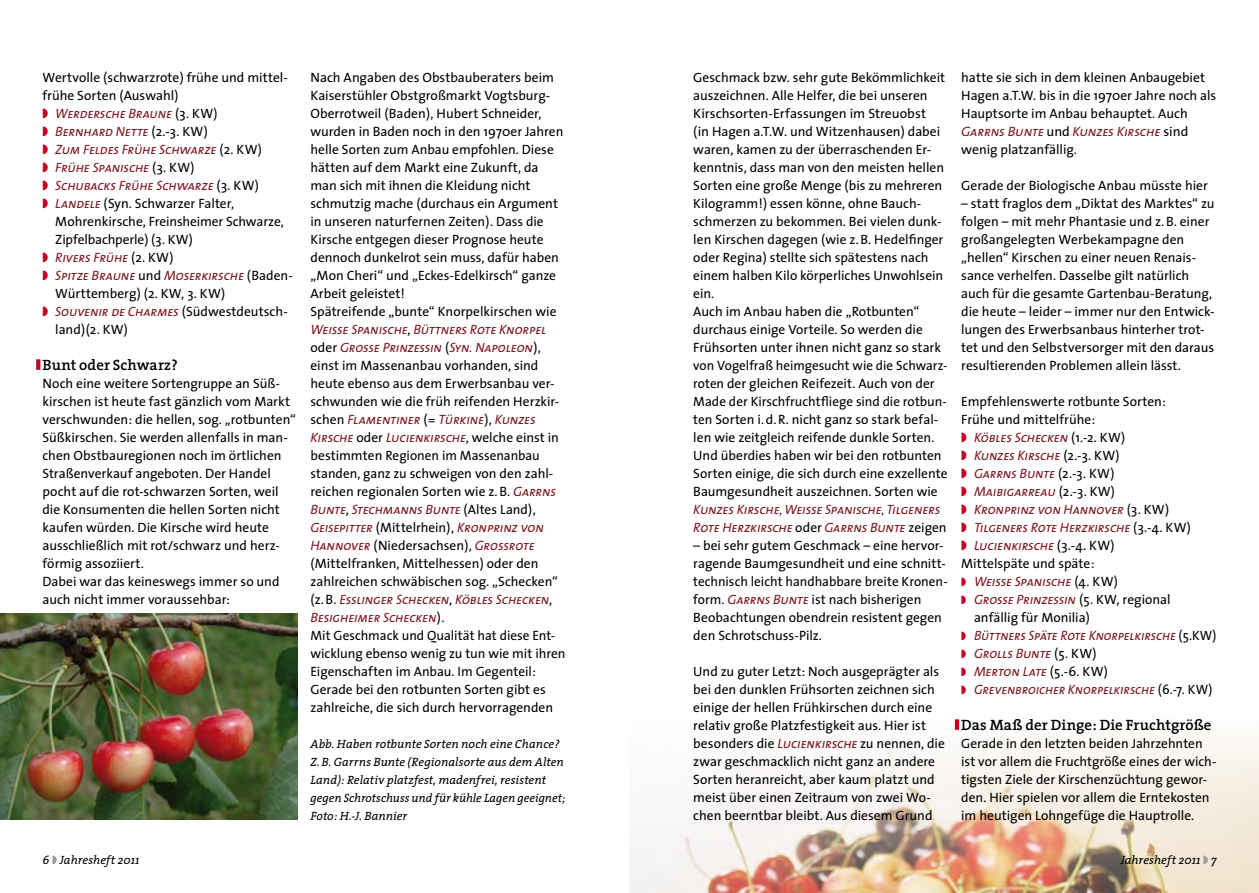
<style>
.page{position:relative;width:1259px;height:893px;background:#fff}
.page>*{position:absolute;margin:0;border:0;box-sizing:border-box;transform-origin:0 0}
.t1{font:600 15px "The Serif";letter-spacing:.02em;color:#000}
.t2{font:13.5px/18px "The Sans";color:#000}
.t3{font:italic 13.5px/18px "The Sans Caps";letter-spacing:-.02em;color:#7f1b25}
.t4{font:italic 12px/18px "The Serif";color:#000}
.s1{color:#c40022}
.s2{font-family:"The Sans";font-style:normal;color:#000}
.s3{font-family:"The Sans Caps";font-style:italic;color:#7f1b25}
.s4{font-family:"The Sans";font-style:normal;font-size:11.25px;color:#000}
.s5{color:#9c9d9f}
</style>
<div class="page">
<svg style="left:36px;top:359px;width:4px;height:11px"></svg>
<img style="left:0;top:614px;width:298px;height:206px">
<img style="left:629px;top:719px;width:630px;height:174px">
<p class="t2" style="left:43px;top:68px;width:247px">Wertvolle (schwarzrote) frühe und mittel&shy;frühe Sorten (Auswahl)</p>
<p class="t3" style="left:43px;top:104px;width:221px"><span class="s1">◗</span> Werdersche Braune <span class="s2">(3. KW)<br></span><span class="s1">◗</span> Bernhard Nette <span class="s2">(2.-3. KW)<br></span><span class="s1">◗</span> Zum Feldes Frühe Schwarze <span class="s2">(2. KW) </span><span class="s1">◗</span> Frühe Spanische <span class="s2">(3. KW)<br></span><span class="s1">◗</span> Schubacks Frühe Schwarze <span class="s2">(3. KW)</span></p>
<p class="t2" style="left:55px;top:194px;width:230px;text-indent:-13px"><span class="s1">◗</span> <span class="s3">Landele</span> (Syn. Schwarzer Falter,<br>Mohrenkirsche, Freinsheimer Schwarze,<br>Zipfelbachperle) (3. KW)</p>
<p class="t3" style="left:43px;top:248px;width:252px"><span class="s1">◗</span> Rivers Frühe <span class="s2">(2. KW)<br></span><span class="s1">◗</span> Spitze Braune <span class="s2">und</span> Moserkirsche <span class="s2">(Baden-</span></p>
<p class="t2" style="left:55px;top:284px;width:171px">Württemberg) (2. KW, 3. KW)</p>
<p class="t3" style="left:43px;top:302px;width:247px"><span class="s1">◗</span> Souvenir de Charmes <span class="s2">(Südwestdeutsch-</span></p>
<p class="t2" style="left:55px;top:320px;width:74px">land)(2. KW)</p>
<p class="t1" style="left:43px;top:352px;width:137px">Bunt oder Schwarz?</p>
<p class="t2" style="left:43px;top:374px;width:255px">Noch eine weitere Sortengruppe an Süß&shy;kirschen ist heute fast gänzlich vom Markt verschwunden: die hellen, sog. „rotbunten“ Süßkirschen. Sie werden allenfalls in man&shy;chen Obstbauregionen noch im örtlichen Straßenverkauf angeboten. Der Handel pocht auf die rot-schwarzen Sorten, weil die Konsumenten die hellen Sorten nicht kaufen würden. Die Kirsche wird heute ausschließlich mit rot/schwarz und herz&shy;förmig assoziiert.<br>Dabei war das keineswegs immer so und auch nicht immer voraussehbar:</p>
<p class="t2" style="left:310px;top:68px;width:254px">Nach Angaben des Obstbauberaters beim Kaiserstühler Obstgroßmarkt Vogtsburg-Oberrotweil (Baden), Hubert Schneider, wurden in Baden noch in den 1970er Jahren helle Sorten zum Anbau empfohlen. Diese hätten auf dem Markt eine Zukunft, da man sich mit ihnen die Kleidung nicht schmutzig mache (durchaus ein Argument in unseren naturfernen Zeiten). Dass die Kirsche entgegen dieser Prognose heute dennoch dunkelrot sein muss, dafür haben „Mon Cheri“ und „Eckes-Edelkirsch“ ganze Arbeit geleistet!<br>Spätreifende „bunte“ Knorpelkirschen wie</p>
<p class="t3" style="left:310px;top:320px;width:237px">Weisse Spanische<span class="s2">,</span> Büttners Rote Knorpel <span class="s2">oder</span> Grosse Prinzessin <span class="s2">(</span>Syn. Napoleon<span class="s2">),</span></p>
<p class="t2" style="left:310px;top:356px;width:250px">einst im Massenanbau vorhanden, sind heute ebenso aus dem Erwerbsanbau ver&shy;schwunden wie die früh reifenden Herzkir-</p>
<p class="t3" style="left:310px;top:410px;width:250px"><span class="s2">schen</span> Flamentiner <span class="s2">(=</span> Türkine<span class="s2">),</span> Kunzes<br>Kirsche <span class="s2">oder</span> Lucienkirsche<span class="s2">, welche einst in</span></p>
<p class="t2" style="left:310px;top:446px;width:247px">bestimmten Regionen im Massenanbau standen, ganz zu schweigen von den zahl&shy;reichen regionalen Sorten wie z.B. <span class="s3">Garrns</span></p>
<p class="t3" style="left:310px;top:500px;width:235px">Bunte<span class="s2">,</span> Stechmanns Bunte <span class="s2">(Altes Land),<br></span>Geisepitter <span class="s2">(Mittelrhein),</span> Kronprinz von<br>Hannover <span class="s2">(Niedersachsen),</span> Grossrote</p>
<p class="t2" style="left:310px;top:554px;width:249px">(Mittelfranken, Mittelhessen) oder den zahlreichen schwäbischen sog. „Schecken“</p>
<p class="t3" style="left:310px;top:590px;width:243px"><span class="s2">(z.B.</span> Esslinger Schecken<span class="s2">,</span> Köbles Schecken<span class="s2">,<br></span>Besigheimer Schecken<span class="s2">).</span></p>
<p class="t2" style="left:310px;top:626px;width:256px">Mit Geschmack und Qualität hat diese Ent&shy;wicklung ebenso wenig zu tun wie mit ihren Eigenschaften im Anbau. Im Gegenteil:<br>Gerade bei den rotbunten Sorten gibt es zahlreiche, die sich durch hervorragenden</p>
<p class="t4" style="left:310px;top:734px;width:256px">Abb. Haben rotbunte Sorten noch eine Chance?<br>Z.B. Garrns Bunte (Regionalsorte aus dem Alten Land): Relativ platzfest, madenfrei, resistent gegen Schrotschuss und für kühle Lagen geeignet; Foto: H.-J. Bannier</p>
<p class="t2" style="left:693px;top:68px;width:256px">Geschmack bzw. sehr gute Bekömmlichkeit auszeichnen. Alle Helfer, die bei unseren Kirschsorten-Erfassungen im Streuobst<br>(in Hagen a.T.W. und Witzenhausen) dabei waren, kamen zu der überraschenden Er&shy;kenntnis, dass man von den meisten hellen Sorten eine große Menge (bis zu mehreren Kilogramm!) essen könne, ohne Bauch&shy;schmerzen zu bekommen. Bei vielen dunk&shy;len Kirschen dagegen (wie z.B. Hedelfinger oder Regina) stellte sich spätestens nach einem halben Kilo körperliches Unwohlsein ein.<br>Auch im Anbau haben die „Rotbunten“ durchaus einige Vorteile. So werden die Frühsorten unter ihnen nicht ganz so stark von Vogelfraß heimgesucht wie die Schwarz&shy;roten der gleichen Reifezeit. Auch von der Made der Kirschfruchtfliege sind die rotbun&shy;ten Sorten i.d.R. nicht ganz so stark befal&shy;len wie zeitgleich reifende dunkle Sorten.<br>Und überdies haben wir bei den rotbunten Sorten einige, die sich durch eine exzellente Baumgesundheit auszeichnen. Sorten wie</p>
<p class="t3" style="left:693px;top:500px;width:255px">Kunzes Kirsche<span class="s4">,</span> Weisse Spanische<span class="s4">,</span> Tilgeners<br>Rote Herzkirsche <span class="s2">oder</span> Garrns Bunte <span class="s2">zeigen</span></p>
<p class="t2" style="left:693px;top:536px;width:256px">– bei sehr gutem Geschmack – eine hervor&shy;ragende Baumgesundheit und eine schnitt&shy;technisch leicht handhabbare breite Kronen&shy;form. <span class="s3">Garrns Bunte</span> ist nach bisherigen Beobachtungen obendrein resistent gegen den Schrotschuss-Pilz.</p>
<p class="t2" style="left:693px;top:662px;width:253px">Und zu guter Letzt: Noch ausgeprägter als bei den dunklen Frühsorten zeichnen sich einige der hellen Frühkirschen durch eine relativ große Platzfestigkeit aus. Hier ist besonders die <span class="s3">Lucienkirsche</span> zu nennen, die zwar geschmacklich nicht ganz an andere Sorten heranreicht, aber kaum platzt und meist über einen Zeitraum von zwei Wo&shy;chen beerntbar bleibt. Aus diesem Grund</p>
<p class="t2" style="left:961px;top:68px;width:257px">hatte sie sich in dem kleinen Anbaugebiet<br>Hagen a.T.W. bis in die 1970er Jahre noch als<br>Hauptsorte im Anbau behauptet. Auch</p>
<p class="t3" style="left:961px;top:122px;width:229px">Garrns Bunte <span class="s2">und</span> Kunzes Kirsche <span class="s2">sind</span></p>
<p class="t2" style="left:961px;top:140px;width:117px">wenig platzanfällig.</p>
<p class="t2" style="left:961px;top:176px;width:248px">Gerade der Biologische Anbau müsste hier</p>
<p class="t2" style="left:961px;top:194px;width:255px">– statt fraglos dem „Diktat des Marktes“ zu folgen – mit mehr Phantasie und z.B. einer großangelegten Werbekampagne den „hellen“ Kirschen zu einer neuen Renais&shy;sance verhelfen. Dasselbe gilt natürlich auch für die gesamte Gartenbau-Beratung, die heute – leider – immer nur den Entwick&shy;lungen des Erwerbsanbaus hinterher trot&shy;tet und den Selbstversorger mit den daraus resultierenden Problemen allein lässt.</p>
<p class="t2" style="left:961px;top:392px;width:206px">Empfehlenswerte rotbunte Sorten:<br>Frühe und mittelfrühe:</p>
<p class="t3" style="left:961px;top:428px;width:231px"><span class="s1">◗</span> Köbles Schecken <span class="s2">(1.-2. KW)<br></span><span class="s1">◗</span> Kunzes Kirsche <span class="s2">(2.-3. KW)<br></span><span class="s1">◗</span> Garrns Bunte <span class="s2">(2.-3. KW)<br></span><span class="s1">◗</span> Maibigarreau <span class="s2">(2.-3. KW)<br></span><span class="s1">◗</span> Kronprinz von Hannover <span class="s2">(3. KW)<br></span><span class="s1">◗</span> Tilgeners Rote Herzkirsche <span class="s2">(3.-4. KW) </span><span class="s1">◗</span> Lucienkirsche <span class="s2">(3.-4. KW)</span></p>
<p class="t2" style="left:961px;top:554px;width:135px">Mittelspäte und späte:</p>
<p class="t3" style="left:961px;top:572px;width:211px"><span class="s1">◗</span> Weisse Spanische <span class="s2">(4. KW)<br></span><span class="s1">◗</span> Grosse Prinzessin <span class="s2">(5. KW, regional</span></p>
<p class="t2" style="left:974px;top:608px;width:117px">anfällig für Monilia)</p>
<p class="t3" style="left:961px;top:626px;width:257px"><span class="s1">◗</span> Büttners Späte Rote Knorpelkirsche <span class="s2">(5.KW) </span><span class="s1">◗</span> Grolls Bunte <span class="s2">(5. KW)<br></span><span class="s1">◗</span> Merton Late <span class="s2">(5.-6. KW)<br></span><span class="s1">◗</span> Grevenbroicher Knorpelkirsche <span class="s2">(6.-7. KW)</span></p>
<p class="t1" style="left:961px;top:712px;width:252px">Das Maß der Dinge: Die Fruchtgröße</p>
<p class="t2" style="left:961px;top:734px;width:257px">Gerade in den letzten beiden Jahrzehnten ist vor allem die Fruchtgröße eines der wich&shy;tigsten Ziele der Kirschenzüchtung gewor&shy;den. Hier spielen vor allem die Erntekosten im heutigen Lohngefüge die Hauptrolle.</p>
<p class="t4" style="left:43px;top:850px;width:99px">6 <span class="s5">◗</span> Jahresheft 2011</p>
<p class="t4" style="left:1120px;top:850px;width:97px">Jahresheft 2011 <span class="s5">◗</span> 7</p>
</div>
